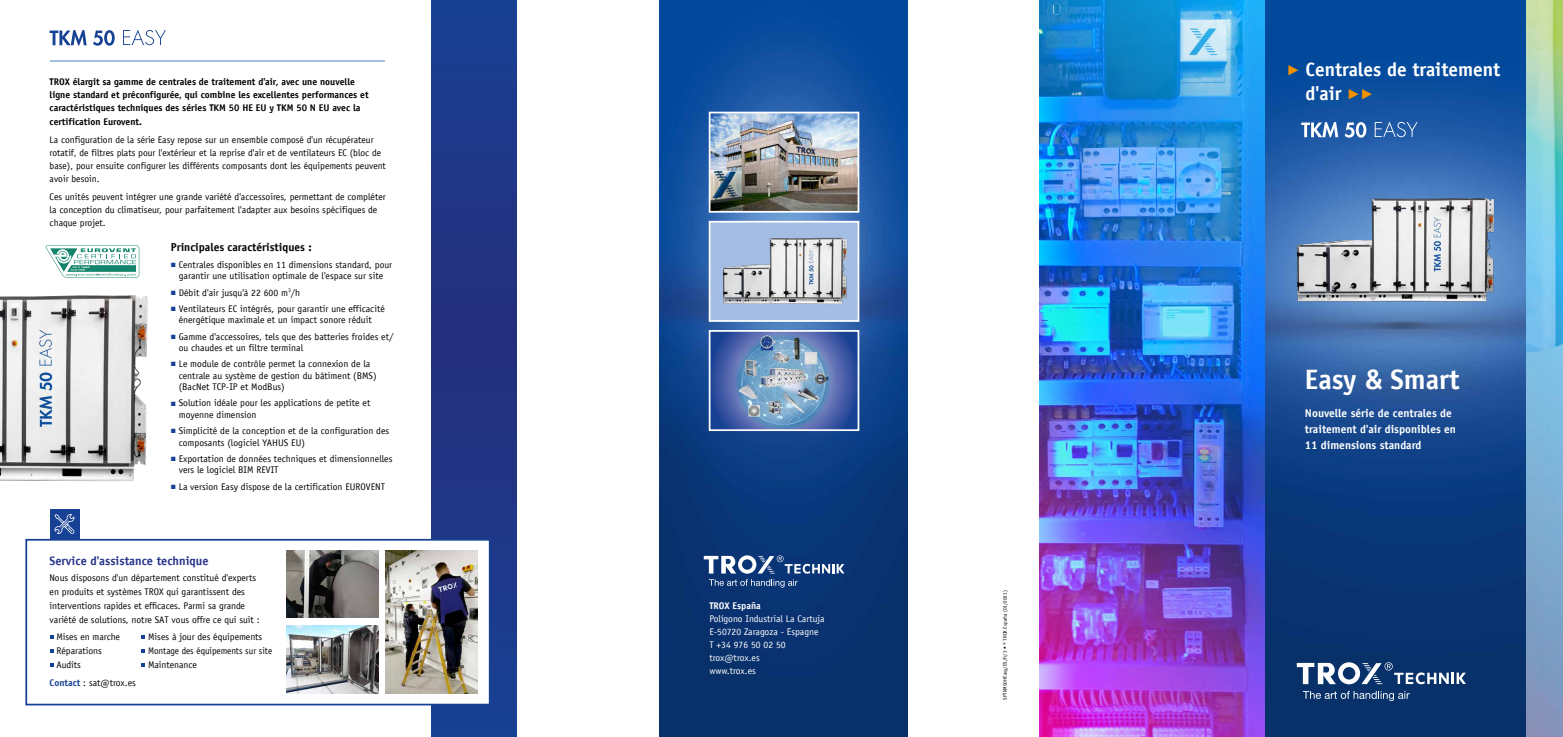
<style>
.page{position:relative;width:1563px;height:737px;background:#fff}
.page>*{position:absolute;margin:0;border:0;box-sizing:border-box;transform-origin:0 0}
.t1{font:700 28px "TROX Officina Sans";color:#fff}
.t2{font:700 19.25px/23.6px "TROX Officina Sans";color:#fff}
.t3{font:700 12.25px "TROX Officina Sans";color:#28348b}
.t4{font:700 11.38px/15.8px "TROX Officina Sans";color:#fff}
.t5{font:700 11.38px "TROX Officina Sans";color:#000}
.t6{font:9.62px/11.4px "TROX Officina Sans";color:#000}
.t7{font:700 9.62px/13.1px "TROX Officina Sans";color:#000}
.t8{font:9.62px/13.1px "TROX Officina Sans";color:#fff}
.t9{font:9.62px "TROX Officina Sans";color:#000;scale:.94 1}
.t10{font:700 9.62px "TROX Officina Sans";color:#fff}
.t11{font:5.25px "TROX Officina Sans";color:#000}
.s1{font-family:"TROX Helvetica";font-size:6.12px;color:#164194}
.s2{font-weight:700;color:#164194}
.s3{font-family:"TROX Helvetica";font-size:16.62px;color:#f39200}
</style>
<div class="page">
<div style="left:432px;top:0;width:84px;height:737px;background:#203586"></div>
<img style="left:1039px;top:0;width:524px;height:737px">
<img style="left:1265px;top:0;width:260px;height:737px">
<svg style="left:1301px;top:122px;width:37px;height:15px"></svg>
<svg style="left:1344px;top:122px;width:22px;height:16px"></svg>
<svg style="left:1374px;top:122px;width:43px;height:15px"></svg>
<img style="left:659px;top:0;width:248px;height:737px">
<div style="left:709px;top:222px;width:149px;height:99px;background:#a4bde3"></div>
<img style="left:722px;top:237px;width:125px;height:67px">
<div style="left:709px;top:221px;width:150px;height:101px;border:2px solid #fff"></div>
<svg style="left:712px;top:333px;width:144px;height:95px;background:#32509e"></svg>
<img style="left:730px;top:333px;width:107px;height:95px">
<div style="left:709px;top:330px;width:150px;height:101px;border:2px solid #fff"></div>
<svg style="left:704px;top:555px;width:140px;height:32px;background:#416394"></svg>
<img style="left:712px;top:115px;width:144px;height:95px">
<div style="left:709px;top:112px;width:150px;height:101px;border:2px solid #fff"></div>
<img style="left:1293px;top:192px;width:205px;height:115px">
<svg style="left:1303px;top:691px;width:106px;height:10px"></svg>
<svg style="left:1296px;top:662px;width:170px;height:23px"></svg>
<svg style="left:50px;top:30px;width:37px;height:15px"></svg>
<svg style="left:93px;top:30px;width:22px;height:16px"></svg>
<svg style="left:123px;top:30px;width:43px;height:15px"></svg>
<img style="left:0;top:295px;width:148px;height:186px">
<hr style="left:50px;top:60px;width:334px;height:2px;background:#a4bde3">
<div style="left:25px;top:539px;width:465px;height:166px;background:#fff;border:2px solid #164194"></div>
<div style="left:50px;top:509px;width:29px;height:30px;background:#164194"></div>
<svg style="left:55px;top:514px;width:20px;height:20px"></svg>
<img style="left:286px;top:550px;width:92px;height:67px">
<img style="left:286px;top:625px;width:92px;height:68px">
<img style="left:386px;top:550px;width:91px;height:143px">
<svg style="left:46px;top:245px;width:93px;height:33px"></svg>
<svg style="left:50px;top:635px;width:4px;height:4px"></svg>
<svg style="left:141px;top:635px;width:4px;height:4px"></svg>
<svg style="left:50px;top:649px;width:4px;height:4px"></svg>
<svg style="left:141px;top:649px;width:4px;height:4px"></svg>
<svg style="left:50px;top:663px;width:4px;height:4px"></svg>
<svg style="left:141px;top:663px;width:4px;height:4px"></svg>
<p class="t7" style="left:50px;top:75px;width:320px">TROX élargit sa gamme de centrales de traitement d'air, avec une nouvelle ligne standard et préconfigurée, qui combine les excellentes performances et caractéristiques techniques des séries TKM 50 HE EU y TKM 50 N EU avec la certification Eurovent.</p>
<p class="t6" style="left:50px;top:133px;width:338px;line-height:13.1px">La configuration de la série Easy repose sur un ensemble composé d'un récupérateur rotatif, de filtres plats pour l'extérieur et la reprise d'air et de ventilateurs EC (bloc de base), pour ensuite configurer les différents composants dont les équipements peuvent avoir besoin.</p>
<p class="t6" style="left:50px;top:190px;width:338px;line-height:13.1px">Ces unités peuvent intégrer une grande variété d'accessoires, permettant de compléter la conception du climatiseur, pour parfaitement l'adapter aux besoins spécifiques de chaque projet.</p>
<p class="t5" style="left:171px;top:240px;width:142px">Principales caractéristiques :</p>
<p class="t6" style="left:171px;top:259px;width:223px;text-align:center"><span class="s1">■</span> Centrales disponibles en 11 dimensions standard, pour garantir une utilisation optimale de l'espace sur site</p>
<p class="t6" style="left:171px;top:286px;width:131px"><span class="s1">■</span> Débit d'air jusqu'à 22 600 m<sup>3</sup>/h</p>
<p class="t6" style="left:171px;top:303px;width:216px;text-align:center"><span class="s1">■</span> Ventilateurs EC intégrés, pour garantir une efficacité énergétique maximale et un impact sonore réduit</p>
<p class="t6" style="left:179px;top:331px;width:216px;text-indent:-8px"><span class="s1">■</span> Gamme d'accessoires, tels que des batteries froides et/ ou chaudes et un filtre terminal</p>
<p class="t6" style="left:179px;top:358px;width:199px;text-indent:-8px"><span class="s1">■</span> Le module de contrôle permet la connexion de la centrale au système de gestion du bâtiment (BMS) (BacNet TCP-IP et ModBus)</p>
<p class="t6" style="left:179px;top:397px;width:193px;text-indent:-8px"><span class="s1">■</span> Solution idéale pour les applications de petite et moyenne dimension</p>
<p class="t6" style="left:179px;top:425px;width:212px;text-indent:-8px"><span class="s1">■</span> Simplicité de la conception et de la configuration des composants (logiciel YAHUS EU)</p>
<p class="t6" style="left:179px;top:453px;width:215px;text-indent:-8px"><span class="s1">■</span> Exportation de données techniques et dimensionnelles vers le logiciel BIM REVIT</p>
<p class="t6" style="left:171px;top:480px;width:216px"><span class="s1">■</span> La version Easy dispose de la certification EUROVENT</p>
<p class="t3" style="left:50px;top:553px;width:161px">Service d'assistance technique</p>
<p class="t6" style="left:50px;top:570px;width:212px;line-height:14px">Nous disposons d'un département constitué d'experts en produits et systèmes TROX qui garantissent des interventions rapides et efficaces. Parmi sa grande variété de solutions, notre SAT vous offre ce qui suit :</p>
<p class="t6" style="left:56px;top:631px;width:65px">Mises en marche</p>
<p class="t6" style="left:148px;top:631px;width:116px">Mises à jour des équipements</p>
<p class="t6" style="left:56px;top:645px;width:47px">Réparations</p>
<p class="t9" style="left:148px;top:645px;width:133px">Montage des équipements sur site</p>
<p class="t6" style="left:56px;top:659px;width:26px">Audits</p>
<p class="t6" style="left:148px;top:659px;width:50px">Maintenance</p>
<p class="t6" style="left:50px;top:677px;width:88px"><span class="s2">Contact</span> : sat@trox.es</p>
<p class="t10" style="left:709px;top:599px;width:53px">TROX España</p>
<p class="t8" style="left:709px;top:612px;width:117px">Polígono Industrial La Cartuja<br>E-50720 Zaragoza - Espagne<br>T +34 976 50 02 50 trox@trox.es<br>www.trox.es</p>
<p class="t11" style="left:1002px;top:700px;width:111px;rotate:-90deg">SPTKM50HEasy/ES/fr/3 • © TROX España (01/2021)</p>
<h2 class="t2" style="left:1305px;top:58px;width:196px;text-indent:-19px"><span class="s3">▶</span> Centrales de traitement d'air <span class="s3">▶▶</span></h2>
<h1 class="t1" style="left:1305px;top:362px;width:156px">Easy &amp; Smart</h1>
<p class="t4" style="left:1305px;top:405px;width:153px">Nouvelle série de centrales de traitement d'air disponibles en<br>11 dimensions standard</p>
</div>
